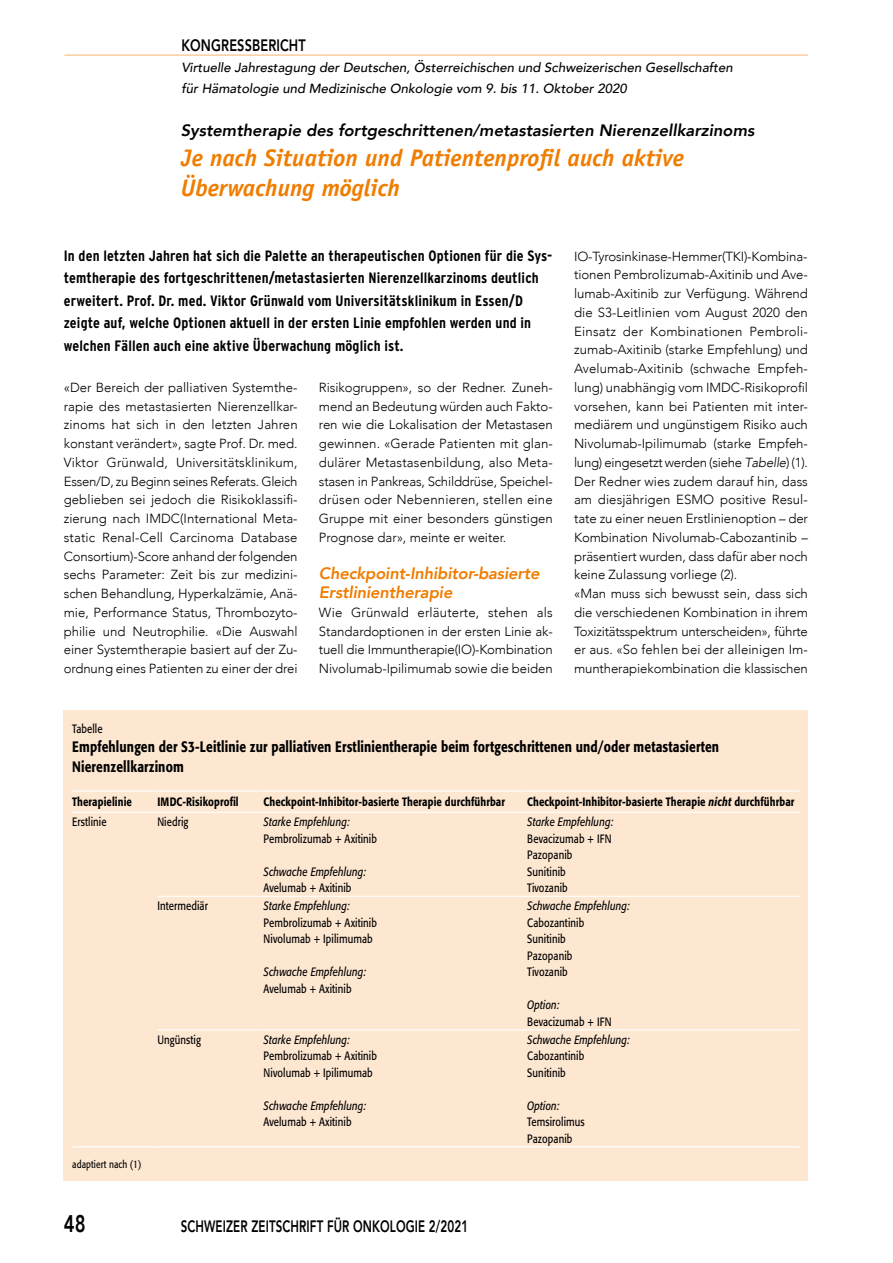
<style>
.page{position:relative;width:893px;height:1263px;background:#fff}
.page>*{position:absolute;margin:0;border:0;box-sizing:border-box;transform-origin:0 0}
.t1{font:italic 700 24px/30px "Officina Sans";color:#ef7d00}
.t2{font:800 24px "Avenir";color:#000;scale:.77 1}
.t3{font:italic 800 16.5px "Avenir";color:#000}
.t4{font:italic 800 16.5px/18.8px "Avenir";letter-spacing:-.01em;color:#ef7d00}
.t5{font:800 16.5px "Avenir";letter-spacing:.01em;color:#000;scale:.7 1}
.t6{font:800 16.5px "Avenir";letter-spacing:.01em;color:#000;scale:.77 1}
.t7{font:700 condensed 15px/22.5px "Interstate";letter-spacing:.01em;color:#000}
.t8{font:500 15px/19.5px "Formata";letter-spacing:.01em;color:#000;scale:.8 1}
.t9{font:300 13.2px/18.8px "Avenir";letter-spacing:-.005em;color:#000;text-align:justify}
.t10{font:italic 500 13.2px/21px "Avenir";color:#000}
.t11{font:12px/16.5px "Formata";letter-spacing:.01em;color:#000;scale:.8 1}
.t12{font:italic 12px "Formata";letter-spacing:.01em;color:#000;scale:.8 1}
.t13{font:500 12px "Formata";letter-spacing:.01em;color:#000;scale:.8 1}
.t14{font:10.5px "Formata";letter-spacing:.01em;color:#000;scale:.8 1}
.s1{font-style:italic}
</style>
<div class="page">
<hr style="left:64px;top:55px;width:744px;height:1px;background:#f8b471">
<div style="left:64px;top:711px;width:744px;height:470px;background:#fee7d1"></div>
<hr style="left:72px;top:790px;width:85px;height:2px;background:#fff">
<hr style="left:157px;top:790px;width:107px;height:2px;background:#fff">
<hr style="left:264px;top:790px;width:263px;height:2px;background:#fff">
<hr style="left:527px;top:790px;width:272px;height:2px;background:#fff">
<hr style="left:72px;top:812px;width:85px;height:1px;background:#fff">
<hr style="left:157px;top:812px;width:107px;height:1px;background:#fff">
<hr style="left:264px;top:812px;width:263px;height:1px;background:#fff">
<hr style="left:527px;top:812px;width:272px;height:1px;background:#fff">
<hr style="left:157px;top:896px;width:107px;height:1px;background:#fff">
<hr style="left:264px;top:896px;width:263px;height:1px;background:#fff">
<hr style="left:527px;top:896px;width:272px;height:1px;background:#fff">
<hr style="left:157px;top:1029px;width:107px;height:1px;background:#fff">
<hr style="left:264px;top:1029px;width:263px;height:1px;background:#fff">
<hr style="left:527px;top:1029px;width:272px;height:1px;background:#fff">
<hr style="left:72px;top:1146px;width:85px;height:1px;background:#fff">
<hr style="left:157px;top:1146px;width:107px;height:1px;background:#fff">
<hr style="left:264px;top:1146px;width:263px;height:1px;background:#fff">
<hr style="left:527px;top:1146px;width:272px;height:1px;background:#fff">
<p class="t6" style="left:181px;top:32px;width:163px">KONGRESSBERICHT</p>
<p class="t10" style="left:181px;top:57px;width:553px">Virtuelle Jahrestagung der Deutschen, Österreichischen und Schweizerischen Gesellschaften für Hämatologie und Medizinische Onkologie vom 9. bis 11. Oktober 2020</p>
<p class="t3" style="left:181px;top:120px;width:575px">Systemtherapie des fortgeschrittenen/metastasierten Nierenzellkarzinoms</p>
<h1 class="t1" style="left:181px;top:142px;width:505px">Je nach Situation und Patientenprofil auch aktive<br>Überwachung möglich</h1>
<p class="t7" style="left:64px;top:244px;width:490px">In den letzten Jahren hat sich die Palette an therapeutischen Optionen für die Sys&shy;temtherapie des fortgeschrittenen/metastasierten Nierenzellkarzinoms deutlich erweitert. Prof. Dr. med. Viktor Grünwald vom Universitätsklinikum in Essen/D zeigte auf, welche Optionen aktuell in der ersten Linie empfohlen werden und in welchen Fällen auch eine aktive Überwachung möglich ist.</p>
<p class="t9" style="left:64px;top:378px;width:235px">«Der Bereich der palliativen Systemthe&shy;rapie des metastasierten Nierenzellkar&shy;zinoms hat sich in den letzten Jahren konstant verändert», sagte Prof. Dr. med.<br>Viktor Grünwald, Universitätsklinikum, Essen/D, zu Beginn seines Referats. Gleich geblieben sei jedoch die Risikoklassifi&shy;zierung nach IMDC(International Meta&shy;static Renal-Cell Carcinoma Database Consortium)-Score anhand der folgenden sechs Parameter: Zeit bis zur medizini&shy;schen Behandlung, Hyperkalzämie, Anä&shy;mie, Performance Status, Thrombozyto&shy;philie und Neutrophilie. «Die Auswahl einer Systemtherapie basiert auf der Zu&shy;ordnung eines Patienten zu einer der drei</p>
<p class="t9" style="left:319px;top:378px;width:235px">Risikogruppen», so der Redner. Zuneh&shy;mend an Bedeutung würden auch Fakto&shy;ren wie die Lokalisation der Metastasen gewinnen. «Gerade Patienten mit glan&shy;dulärer Metastasenbildung, also Meta&shy;stasen in Pankreas, Schilddrüse, Speichel&shy;drüsen oder Nebennieren, stellen eine Gruppe mit einer besonders günstigen Prognose dar», meinte er weiter.</p>
<p class="t4" style="left:319px;top:564px;width:222px">Checkpoint-Inhibitor-basierte<br>Erstlinientherapie</p>
<p class="t9" style="left:319px;top:603px;width:235px">Wie Grünwald erläuterte, stehen als Standardoptionen in der ersten Linie ak&shy;tuell die Immuntherapie(IO)-Kombination Nivolumab-Ipilimumab sowie die beiden</p>
<p class="t9" style="left:574px;top:247px;width:235px;text-align:left">IO-Tyrosinkinase-Hemmer(TKI)-Kombina-- tionen Pembrolizumab-Axitinib und Ave&shy;lumab-Axitinib zur Verfügung. Während die S3-Leitlinien vom August 2020 den Einsatz der Kombinationen Pembroli&shy;zumab-Axitinib (starke Empfehlung) und Avelumab-Axitinib (schwache Empfeh&shy;lung) unabhängig vom IMDC-Risikoprofil vorsehen, kann bei Patienten mit inter&shy;mediärem und ungünstigem Risiko auch Nivolumab-Ipilimumab (starke Empfeh&shy;lung) eingesetzt werden (siehe <span class="s1">Tabelle</span>) (1).<br>Der Redner wies zudem darauf hin, dass am diesjährigen ESMO positive Resul&shy;tate zu einer neuen Erstlinienoption – der Kombination Nivolumab-Cabozantinib – präsentiert wurden, dass dafür aber noch keine Zulassung vorliege (2).<br>«Man muss sich bewusst sein, dass sich die verschiedenen Kombination in ihrem Toxizitätsspektrum unterscheiden», führte er aus. «So fehlen bei der alleinigen Im&shy;muntherapiekombination die klassischen</p>
<p class="t11" style="left:72px;top:720px;width:39px">Tabelle</p>
<p class="t8" style="left:72px;top:737px;width:810px">Empfehlungen der S3-Leitlinie zur palliativen Erstlinientherapie beim fortgeschrittenen und/oder metastasierten<br>Nierenzellkarzinom</p>
<p class="t13" style="left:72px;top:795px;width:76px">Therapielinie</p>
<p class="t13" style="left:157px;top:795px;width:103px">IMDC-Risikoprofil</p>
<p class="t13" style="left:264px;top:795px;width:303px">Checkpoint-Inhibitor-basierte Therapie durchführbar</p>
<p class="t13" style="left:527px;top:795px;width:335px">Checkpoint-Inhibitor-basierte Therapie <span class="s1">nicht</span> durchführbar</p>
<p class="t11" style="left:72px;top:813px;width:44px">Erstlinie</p>
<p class="t11" style="left:157px;top:813px;width:40px">Niedrig</p>
<p class="t12" style="left:264px;top:815px;width:109px">Starke Empfehlung:</p>
<p class="t11" style="left:264px;top:830px;width:143px">Pembrolizumab + Axitinib</p>
<p class="t12" style="left:264px;top:864px;width:130px">Schwache Empfehlung:</p>
<p class="t11" style="left:264px;top:879px;width:111px">Avelumab + Axitinib</p>
<p class="t12" style="left:527px;top:815px;width:109px">Starke Empfehlung:</p>
<p class="t11" style="left:527px;top:830px;width:107px">Bevacizumab + IFN<br>Pazopanib<br>Sunitinib<br>Tivozanib</p>
<p class="t11" style="left:157px;top:897px;width:65px">Intermediär</p>
<p class="t12" style="left:264px;top:899px;width:109px">Starke Empfehlung:</p>
<p class="t11" style="left:264px;top:914px;width:143px">Pembrolizumab + Axitinib<br>Nivolumab + Ipilimumab</p>
<p class="t12" style="left:264px;top:965px;width:130px">Schwache Empfehlung:</p>
<p class="t11" style="left:264px;top:980px;width:111px">Avelumab + Axitinib</p>
<p class="t14" style="left:72px;top:1158px;width:88px">adaptiert nach (1)</p>
<p class="t11" style="left:157px;top:1031px;width:56px">Ungünstig</p>
<p class="t12" style="left:264px;top:1032px;width:109px">Starke Empfehlung:</p>
<p class="t11" style="left:264px;top:1047px;width:143px">Pembrolizumab + Axitinib<br>Nivolumab + Ipilimumab</p>
<p class="t12" style="left:264px;top:1098px;width:130px">Schwache Empfehlung:</p>
<p class="t11" style="left:264px;top:1113px;width:111px">Avelumab + Axitinib</p>
<h1 class="t2" style="left:64px;top:1205px;width:30px">48</h1>
<p class="t5" style="left:181px;top:1213px;width:412px">SCHWEIZER ZEITSCHRIFT FÜR ONKOLOGIE 2/2021</p>
<p class="t12" style="left:527px;top:899px;width:130px">Schwache Empfehlung:</p>
<p class="t11" style="left:527px;top:914px;width:73px">Cabozantinib<br>Sunitinib<br>Pazopanib<br>Tivozanib</p>
<p class="t12" style="left:527px;top:998px;width:42px">Option:</p>
<p class="t11" style="left:527px;top:1013px;width:107px">Bevacizumab + IFN</p>
<p class="t12" style="left:527px;top:1032px;width:130px">Schwache Empfehlung:</p>
<p class="t11" style="left:527px;top:1047px;width:73px">Cabozantinib<br>Sunitinib</p>
<p class="t12" style="left:527px;top:1098px;width:42px">Option:</p>
<p class="t11" style="left:527px;top:1113px;width:73px">Temsirolimus<br>Pazopanib</p>
</div>
